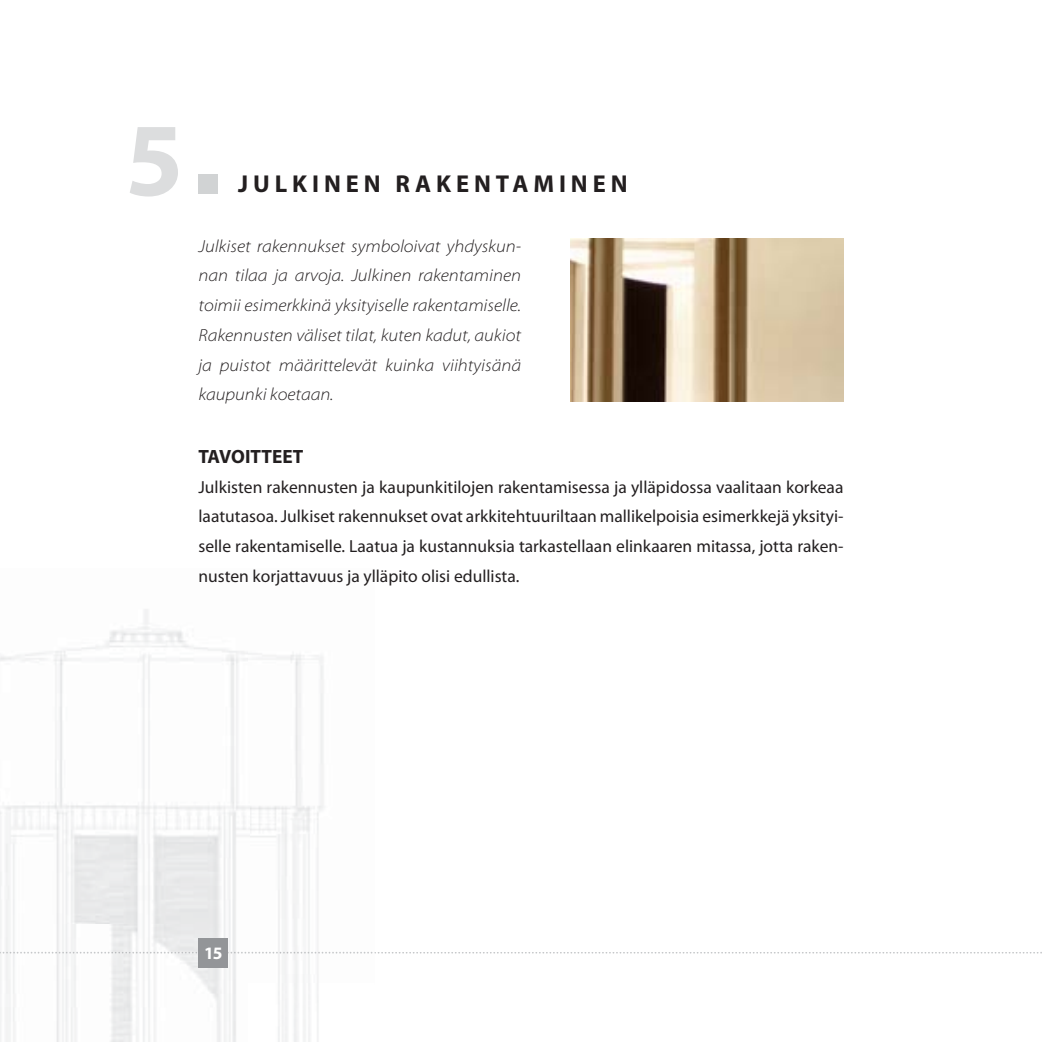
<style>
.page{position:relative;width:1042px;height:1042px;background:#fff}
.page>*{position:absolute;margin:0;border:0;box-sizing:border-box;transform-origin:0 0}
.t1{font:700 105px "Myriad Pro";color:#dcddde}
.t2{font:700 24.5px "Myriad Pro";letter-spacing:.2em;color:#231f20}
.t3{font:700 19.25px "Myriad Pro";color:#231f20}
.t4{font:17.5px/29.8px "Myriad Pro";color:#231f20;text-align:justify}
.t5{font:italic 300 semi-expanded 17.5px/29.8px "Myriad Pro";color:#231f20;text-align:justify}
.t6{font:700 17.5px "Myriad Pro";color:#fff}
</style>
<div class="page">
<img style="left:0;top:609px;width:372px;height:433px">
<div style="left:198px;top:174px;width:20px;height:19px;background:#d1d3d4"></div>
<img style="left:570px;top:238px;width:273px;height:164px">
<svg style="left:0;top:952px;width:1042px;height:1px"></svg>
<div style="left:198px;top:938px;width:30px;height:29px;background:#939598"></div>
<h1 class="t1" style="left:125px;top:121px;width:60px">5</h1>
<h2 class="t2" style="left:238px;top:175px;width:391px">JULKINEN RAKENTAMINEN</h2>
<p class="t5" style="left:198px;top:233px;width:324px">Julkiset rakennukset symboloivat yhdyskun&shy;nan tilaa ja arvoja. Julkinen rakentaminen toimii esimerkkinä yksityiselle rakentamiselle.<br>Rakennusten väliset tilat, kuten kadut, aukiot ja puistot määrittelevät kuinka viihtyisänä kaupunki koetaan.</p>
<p class="t3" style="left:198px;top:449px;width:106px">TAVOITTEET</p>
<p class="t4" style="left:198px;top:474px;width:646px">Julkisten rakennusten ja kaupunkitilojen rakentamisessa ja ylläpidossa vaalitaan korkeaa laatutasoa. Julkiset rakennukset ovat arkkitehtuuriltaan mallikelpoisia esimerkkejä yksityi&shy;selle rakentamiselle. Laatua ja kustannuksia tarkastellaan elinkaaren mitassa, jotta raken&shy;nusten korjattavuus ja ylläpito olisi edullista.</p>
<p class="t6" style="left:204px;top:947px;width:20px">15</p>
</div>
